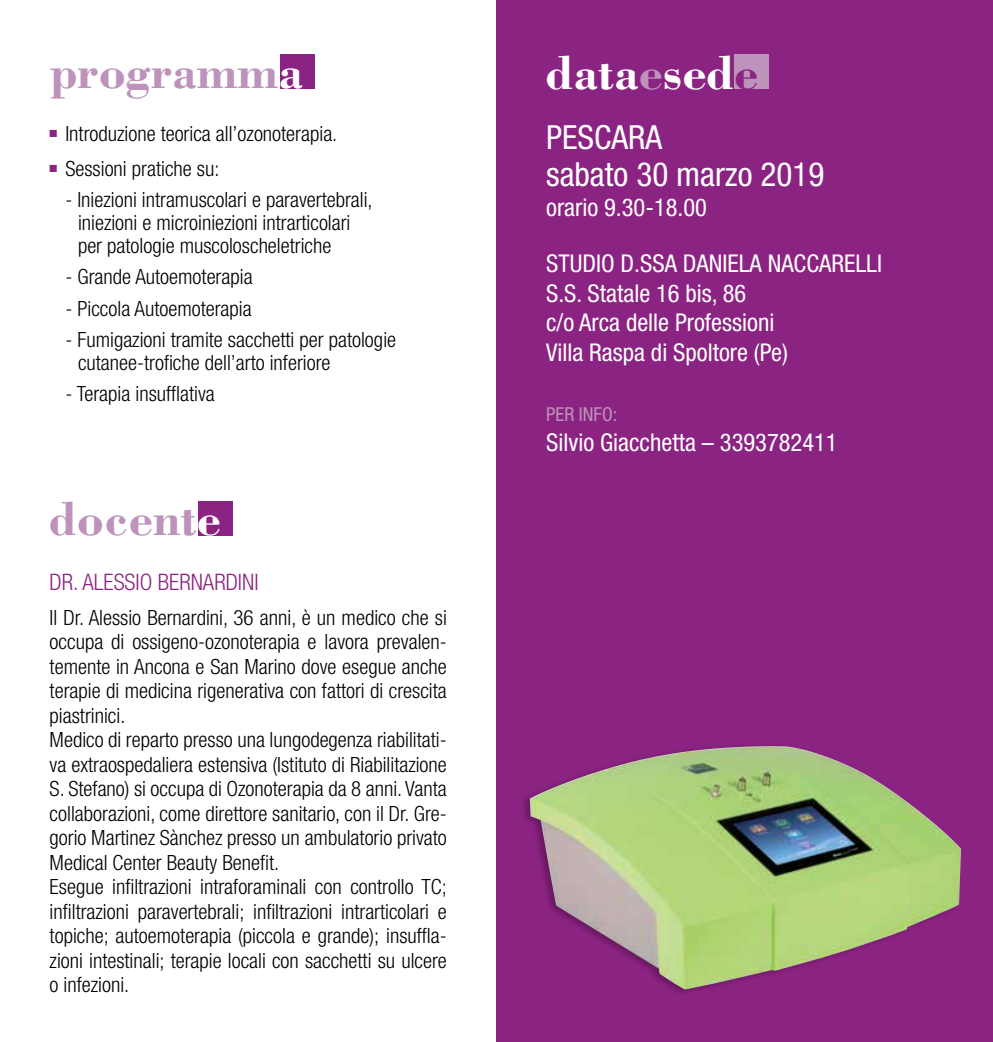
<style>
.page{position:relative;width:993px;height:1042px;background:#fff}
.page>*{position:absolute;margin:0;border:0;box-sizing:border-box;transform-origin:0 0}
.t1{font:700 49px "Bodoni";color:#bd92bb}
.t2{font:700 49px "Bodoni";color:#fff}
.t3{font:condensed 33.25px/36.8px "Helvetica Neue";color:#fff}
.t4{font:condensed 24.5px/29.8px "Helvetica Neue";color:#fff}
.t5{font:300 condensed 22.75px "Helvetica Neue";color:#8b2382}
.t6{font:300 condensed 21px/24.5px "Helvetica Neue";color:#000}
.t7{font:condensed 19.25px "Helvetica Neue";color:#bd92bb}
.s1{color:#fff}
.s2{color:#bd92bb}
.s3{color:#8b2382}
</style>
<div class="page">
<div style="left:496px;top:0;width:496px;height:1042px;background:#8b2382"></div>
<div style="left:734px;top:54px;width:35px;height:34px;background:#bd92bb"></div>
<div style="left:520px;top:743px;width:441px;height:254px;background:#000;opacity:.25"></div>
<img style="left:569px;top:746px;width:205px;height:35px">
<div style="left:280px;top:54px;width:35px;height:35px;background:#8b2382"></div>
<div style="left:198px;top:501px;width:35px;height:35px;background:#8b2382"></div>
<h1 class="t1" style="left:50px;top:42px;width:255px">programm<span class="s1">a</span></h1>
<p class="t6" style="left:50px;top:121px;width:289px"><sup>■</sup> Introduzione teorica all’ozonoterapia.</p>
<p class="t6" style="left:50px;top:156px;width:171px"><sup>■</sup> Sessioni pratiche su:</p>
<p class="t6" style="left:78px;top:188px;width:296px;line-height:22.8px;text-indent:-13px">- Iniezioni intramuscolari e paravertebrali, iniezioni e microiniezioni intrarticolari per patologie muscoloscheletriche</p>
<p class="t6" style="left:65px;top:264px;width:189px">- Grande Autoemoterapia</p>
<p class="t6" style="left:65px;top:296px;width:188px">- Piccola Autoemoterapia</p>
<p class="t6" style="left:78px;top:328px;width:319px;line-height:22.8px;text-indent:-13px">- Fumigazioni tramite sacchetti per patologie cutanee-trofiche dell’arto inferiore</p>
<p class="t6" style="left:65px;top:381px;width:151px">- Terapia insufflativa</p>
<h1 class="t1" style="left:50px;top:488px;width:173px">docent<span class="s1">e</span></h1>
<p class="t5" style="left:50px;top:568px;width:210px">DR. ALESSIO BERNARDINI</p>
<p class="t6" style="left:50px;top:605px;width:398px">Il Dr. Alessio Bernardini, 36 anni, è un medico che si occupa di ossigeno-ozonoterapia e lavora prevalen&shy;temente in Ancona e San Marino dove esegue anche terapie di medicina rigenerativa con fattori di crescita piastrinici.<br>Medico di reparto presso una lungodegenza riabilitati&shy;va extraospedaliera estensiva (Istituto di Riabilitazione S. Stefano) si occupa di Ozonoterapia da 8 anni. Vanta collaborazioni, come direttore sanitario, con il Dr. Gre&shy;gorio Martinez Sànchez presso un ambulatorio privato Medical Center Beauty Benefit.<br>Esegue infiltrazioni intraforaminali con controllo TC; infiltrazioni paravertebrali; infiltrazioni intrarticolari e topiche; autoemoterapia (piccola e grande); insuffla&shy;zioni intestinali; terapie locali con sacchetti su ulcere o infezioni.</p>
<h1 class="t2" style="left:546px;top:42px;width:214px">data<span class="s2">e</span>sed<span class="s3">e</span></h1>
<h2 class="t3" style="left:546px;top:119px;width:280px">PESCARA<br>sabato 30 marzo 2019</h2>
<p class="t4" style="left:546px;top:192px;width:162px">orario 9.30-18.00</p>
<p class="t4" style="left:546px;top:248px;width:337px">STUDIO D.SSA DANIELA NACCARELLI<br>S.S. Statale 16 bis, 86<br>c/o Arca delle Professioni<br>Villa Raspa di Spoltore (Pe)</p>
<p class="t7" style="left:546px;top:403px;width:73px">PER INFO:</p>
<p class="t4" style="left:546px;top:427px;width:293px">Silvio Giacchetta – 3393782411</p>
</div>
